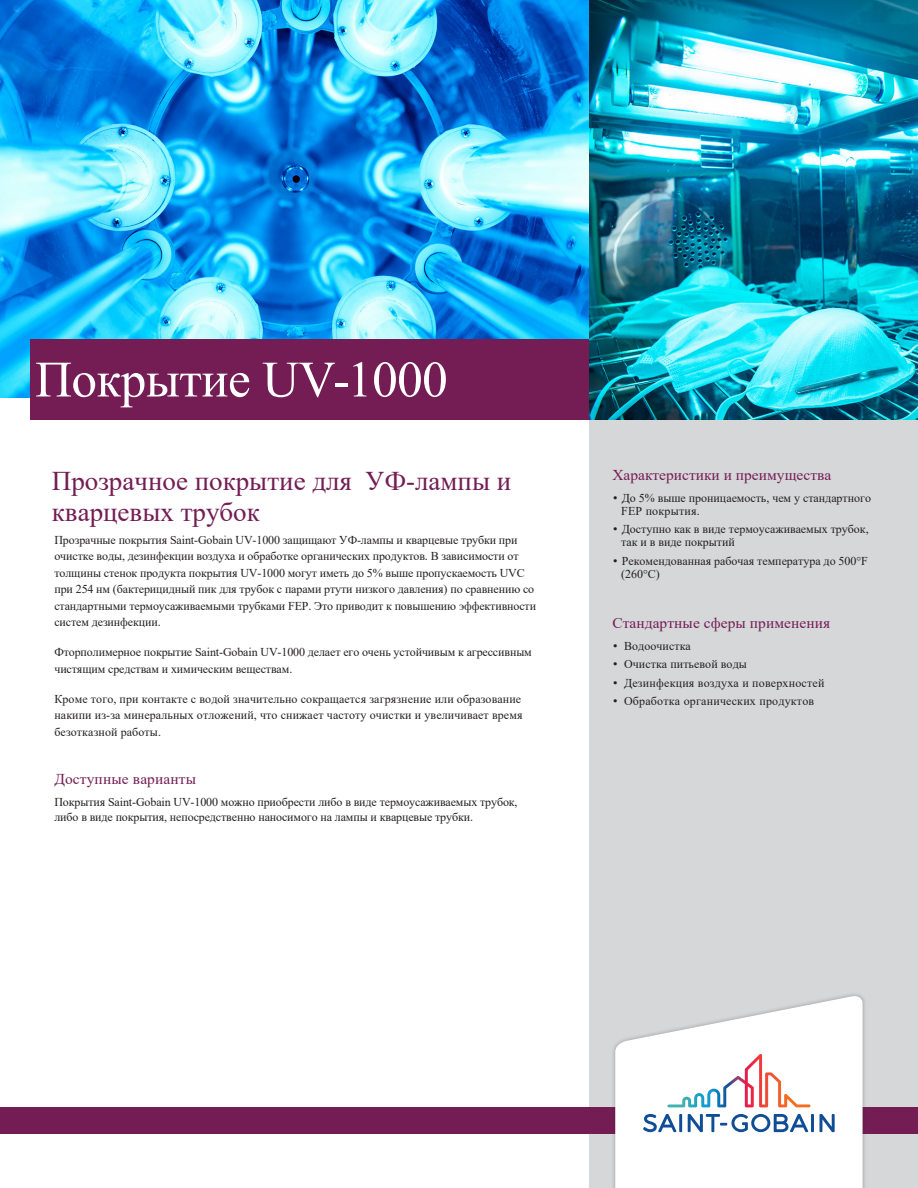
<style>
.page{position:relative;width:918px;height:1188px;background:#fff}
.page>*{position:absolute;margin:0;border:0;box-sizing:border-box;transform-origin:0 0}
.box___Product_name{font:51px "Times New Roman";letter-spacing:-.01em;color:#fff}
.Heading{font:27px/31.5px "Times New Roman";color:#731d54}
.F_B_heads{font:15px "Times New Roman";color:#731d54}
.Heading-2{font:15px "Times New Roman";letter-spacing:.01em;color:#731d54}
.Heading-3{font:12px/16.5px "Times New Roman";letter-spacing:-.01em;color:#231f20}
.F_B_Bullets{font:12px/12.9px "Times New Roman";letter-spacing:-.005em;color:#231f20}
.Heading-4{font:12px "Times New Roman";letter-spacing:.015em;color:#231f20}
.s1{font-style:inherit}
.s2{font-family:"Gotham"}
</style>
<div class="page">
<img style="left:0;top:0;width:590px;height:398px">
<div style="left:31px;top:339px;width:559px;height:81px;background:#731d54"></div>
<img style="left:590px;top:0;width:328px;height:420px">
<div style="left:590px;top:420px;width:328px;height:768px;background:#d6d7d9"></div>
<div style="left:0;top:1107px;width:918px;height:27px;background:#731d54"></div>
<div style="left:611px;top:992px;width:256px;height:196px;background:#231f20;opacity:.3"></div>
<svg style="left:615px;top:996px;width:248px;height:192px;fill:#fff"></svg>
<svg style="left:643px;top:1114px;width:33px;height:18px"></svg>
<hr style="left:679px;top:1114px;width:3px;height:18px;background:#0f4d96">
<svg style="left:688px;top:1114px;width:120px;height:18px;background:#a3bbd7"></svg>
<hr style="left:811px;top:1114px;width:3px;height:18px;background:#0f4d96">
<svg style="left:819px;top:1114px;width:16px;height:18px"></svg>
<svg style="left:667px;top:1054px;width:144px;height:53px;background:#f0e5e6"></svg>
<p class="box___Product_name" style="left:35px;top:343px;width:414px">Покрытие UV-1000</p>
<p class="Heading" style="left:52px;top:464px;width:461px">Прозрачное покрытие для УФ-лампы и кварцевых трубок</p>
<p class="Heading-3" style="left:54px;top:531px;width:483px">Прозрачные покрытия Saint-Gobain UV-1000 защищают УФ-лампы и кварцевые трубки при очистке воды, дезинфекции воздуха и обработке органических продуктов. В зависимости от толщины стенок продукта покрытия UV-1000 <span class="s1">могут иметь до</span> 5% <span class="s1">выше</span> пропускаемость UVC при 254 нм (бактерицидный пик для трубок с парами ртути низкого давления) по сравнению со стандартными термоусаживаемыми трубками FEP. Это приводит к повышению эффективности систем дезинфекции.</p>
<p class="Heading-3" style="left:54px;top:644px;width:479px">Фторполимерное покрытие Saint-Gobain UV-1000 делает его очень устойчивым к агрессивным чистящим средствам и химическим веществам.</p>
<p class="Heading-3" style="left:54px;top:690px;width:470px;text-align:justify">Кроме того, при контакте с водой значительно сокращается загрязнение или образование накипи из-за минеральных отложений, что снижает частоту очистки и увеличивает время безотказной работы.</p>
<p class="Heading-2" style="left:54px;top:769px;width:143px">Доступные варианты</p>
<p class="Heading-3" style="left:54px;top:793px;width:465px;line-height:15.8px">Покрытия Saint-Gobain UV-1000 можно приобрести либо в виде термоусаж<span class="s1">ива</span>емых трубок, либо в виде покрытия, непосредственно наносимого на лампы и кварцевые трубки.</p>
<p class="F_B_heads" style="left:612px;top:465px;width:220px">Характеристики и преимущества</p>
<p class="F_B_Bullets" style="left:621px;top:491px;width:251px;text-indent:-9px"><span class="s2">•</span> До 5% выше проницаемость, чем у стандартного<br>FEP покрытия.</p>
<p class="F_B_Bullets" style="left:621px;top:522px;width:249px;text-indent:-9px"><span class="s2">•</span> Доступно как в виде термоусаживаемых трубок, так и в виде покрытий</p>
<p class="F_B_Bullets" style="left:621px;top:554px;width:248px;text-indent:-9px"><span class="s2">•</span> Рекомендованная рабочая температура до 500°F (260°C)</p>
<p class="F_B_heads" style="left:612px;top:613px;width:219px">Стандартные сферы применения</p>
<p class="Heading-3" style="left:612px;top:637px;width:80px"><span class="s2">•</span> Водоочистка</p>
<p class="Heading-3" style="left:612px;top:655px;width:136px"><span class="s2">•</span> Очистка питьевой воды</p>
<p class="Heading-4" style="left:612px;top:674px;width:214px"><span class="s2">•</span> Дезинфекция воздуха и поверхностей</p>
<p class="Heading-4" style="left:612px;top:693px;width:203px"><span class="s2">•</span> Обработка органических продуктов</p>
</div>
